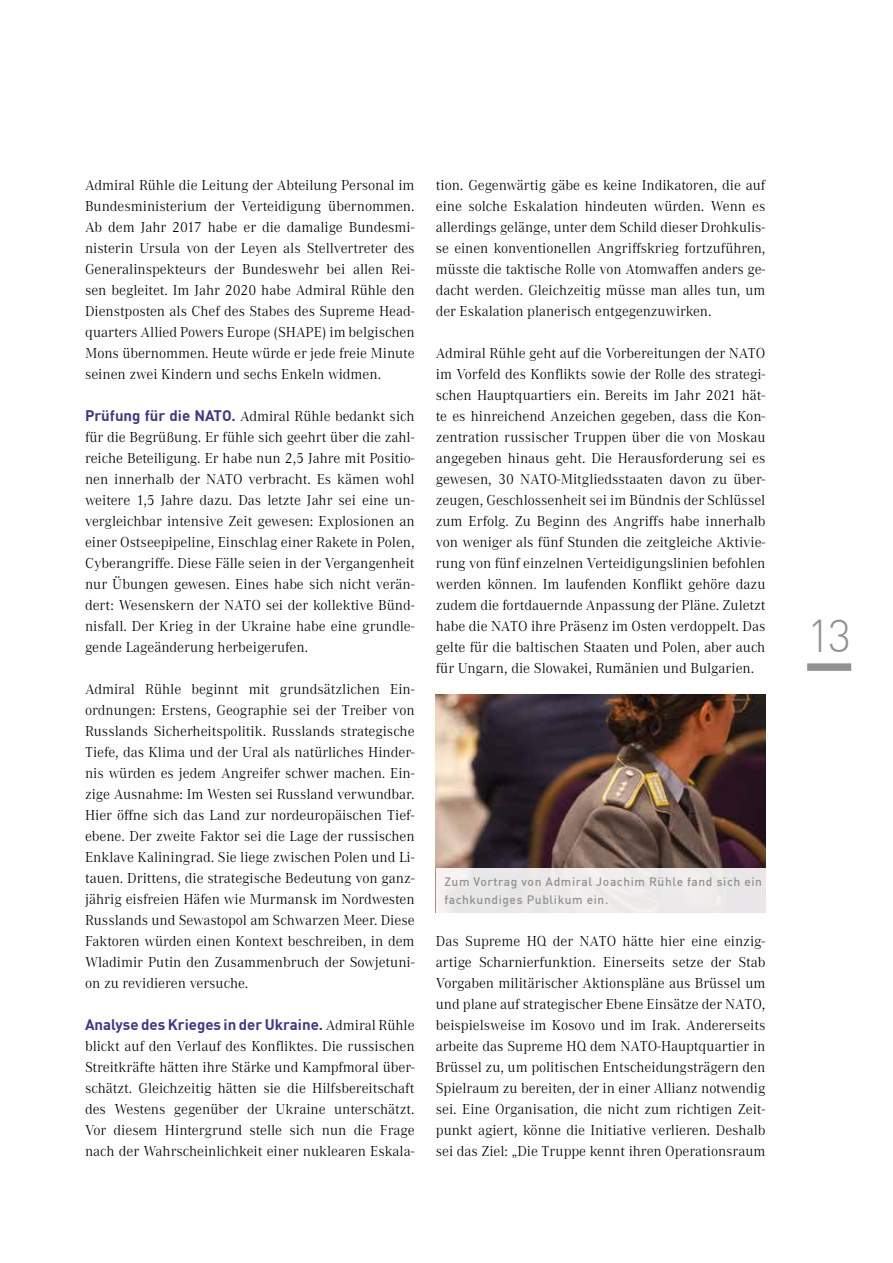
<style>
.page{position:relative;width:893px;height:1263px;background:#fff}
.page>*{position:absolute;margin:0;border:0;box-sizing:border-box;transform-origin:0 0}
.t1{font:300 45px "DINOT";color:#929292}
.t2{font:300 15px/21px "Corporate A";color:#000;text-align:justify}
.t3{font:700 15px "DINOT";color:#43358b}
.t4{font:500 12px/18px "DINOT";letter-spacing:.05em;color:#929292}
.s1{font-family:"DINOT";font-weight:700;color:#43358b}
.s2{font-family:"Corporate A";font-weight:300;color:#000}
</style>
<div class="page">
<div style="left:807px;top:663px;width:44px;height:8px;background:#929292"></div>
<img style="left:436px;top:694px;width:329px;height:174px">
<div style="left:436px;top:868px;width:329px;height:44px;background:#eceae9"></div>
<p class="t2" style="left:85px;top:175px;width:331px">Admiral Rühle die Leitung der Abteilung Personal im Bundesministerium der Verteidigung übernommen.<br>Ab dem Jahr 2017 habe er die damalige Bundesmi&shy;nisterin Ursula von der Leyen als Stellvertreter des Generalinspekteurs der Bundeswehr bei allen Rei&shy;sen begleitet. Im Jahr 2020 habe Admiral Rühle den Dienstposten als Chef des Stabes des Supreme Head&shy;quarters Allied Powers Europe (SHAPE) im belgischen Mons übernommen. Heute würde er jede freie Minute seinen zwei Kindern und sechs Enkeln widmen.</p>
<p class="t2" style="left:85px;top:406px;width:331px"><span class="s1">Prüfung für die NATO.</span> Admiral Rühle bedankt sich für die Begrüßung. Er fühle sich geehrt über die zahl&shy;reiche Beteiligung. Er habe nun 2,5 Jahre mit Positio&shy;nen innerhalb der NATO verbracht. Es kämen wohl weitere 1,5 Jahre dazu. Das letzte Jahr sei eine un&shy;vergleichbar intensive Zeit gewesen: Explosionen an einer Ostseepipeline, Einschlag einer Rakete in Polen, Cyberangriffe. Diese Fälle seien in der Vergangenheit nur Übungen gewesen. Eines habe sich nicht verän&shy;dert: Wesenskern der NATO sei der kollektive Bünd&shy;nisfall. Der Krieg in der Ukraine habe eine grundle&shy;gende Lageänderung herbeigerufen.</p>
<p class="t2" style="left:85px;top:679px;width:331px">Admiral Rühle beginnt mit grundsätzlichen Ein&shy;ordnungen: Erstens, Geographie sei der Treiber von Russlands Sicherheitspolitik. Russlands strategische Tiefe, das Klima und der Ural als natürliches Hinder&shy;nis würden es jedem Angreifer schwer machen. Ein&shy;zige Ausnahme: Im Westen sei Russland verwundbar.<br>Hier öffne sich das Land zur nordeuropäischen Tief&shy;ebene. Der zweite Faktor sei die Lage der russischen Enklave Kaliningrad. Sie liege zwischen Polen und Li&shy;tauen. Drittens, die strategische Bedeutung von ganz&shy;jährig eisfreien Häfen wie Murmansk im Nordwesten Russlands und Sewastopol am Schwarzen Meer. Diese Faktoren würden einen Kontext beschreiben, in dem Wladimir Putin den Zusammenbruch der Sowjetuni&shy;on zu revidieren versuche.</p>
<p class="t3" style="left:85px;top:1013px;width:331px">Analyse des Krieges in der Ukraine. <span class="s2">Admiral Rühle</span></p>
<p class="t2" style="left:85px;top:1036px;width:331px">blickt auf den Verlauf des Konfliktes. Die russischen Streitkräfte hätten ihre Stärke und Kampfmoral über&shy;schätzt. Gleichzeitig hätten sie die Hilfsbereitschaft des Westens gegenüber der Ukraine unterschätzt.<br>Vor diesem Hintergrund stelle sich nun die Frage nach der Wahrscheinlichkeit einer nuklearen Eskala-</p>
<p class="t2" style="left:436px;top:175px;width:331px">tion. Gegenwärtig gäbe es keine Indikatoren, die auf eine solche Eskalation hindeuten würden. Wenn es allerdings gelänge, unter dem Schild dieser Drohkulis&shy;se einen konventionellen Angriffskrieg fortzuführen, müsste die taktische Rolle von Atomwaffen anders ge&shy;dacht werden. Gleichzeitig müsse man alles tun, um der Eskalation planerisch entgegenzuwirken.</p>
<p class="t2" style="left:436px;top:343px;width:331px">Admiral Rühle geht auf die Vorbereitungen der NATO im Vorfeld des Konflikts sowie der Rolle des strategi&shy;schen Hauptquartiers ein. Bereits im Jahr 2021 hät&shy;te es hinreichend Anzeichen gegeben, dass die Kon&shy;zentration russischer Truppen über die von Moskau angegeben hinaus geht. Die Herausforderung sei es gewesen, 30 NATO-Mitgliedsstaaten davon zu über&shy;zeugen, Geschlossenheit sei im Bündnis der Schlüssel zum Erfolg. Zu Beginn des Angriffs habe innerhalb von weniger als fünf Stunden die zeitgleiche Aktivie&shy;rung von fünf einzelnen Verteidigungslinien befohlen werden können. Im laufenden Konflikt gehöre dazu zudem die fortdauernde Anpassung der Pläne. Zuletzt habe die NATO ihre Präsenz im Osten verdoppelt. Das gelte für die baltischen Staaten und Polen, aber auch für Ungarn, die Slowakei, Rumänien und Bulgarien.</p>
<p class="t4" style="left:444px;top:871px;width:319px">Zum Vortrag von Admiral Joachim Rühle fand sich ein fachkundiges Publikum ein.</p>
<p class="t2" style="left:436px;top:931px;width:331px">Das Supreme HQ der NATO hätte hier eine einzig&shy;artige Scharnierfunktion. Einerseits setze der Stab Vorgaben militärischer Aktionspläne aus Brüssel um und plane auf strategischer Ebene Einsätze der NATO, beispielsweise im Kosovo und im Irak. Andererseits arbeite das Supreme HQ dem NATO-Hauptquartier in Brüssel zu, um politischen Entscheidungsträgern den Spielraum zu bereiten, der in einer Allianz notwendig sei. Eine Organisation, die nicht zum richtigen Zeit&shy;punkt agiert, könne die Initiative verlieren. Deshalb sei das Ziel: „Die Truppe kennt ihren Operationsraum</p>
<h1 class="t1" style="left:807px;top:602px;width:46px">13</h1>
</div>
